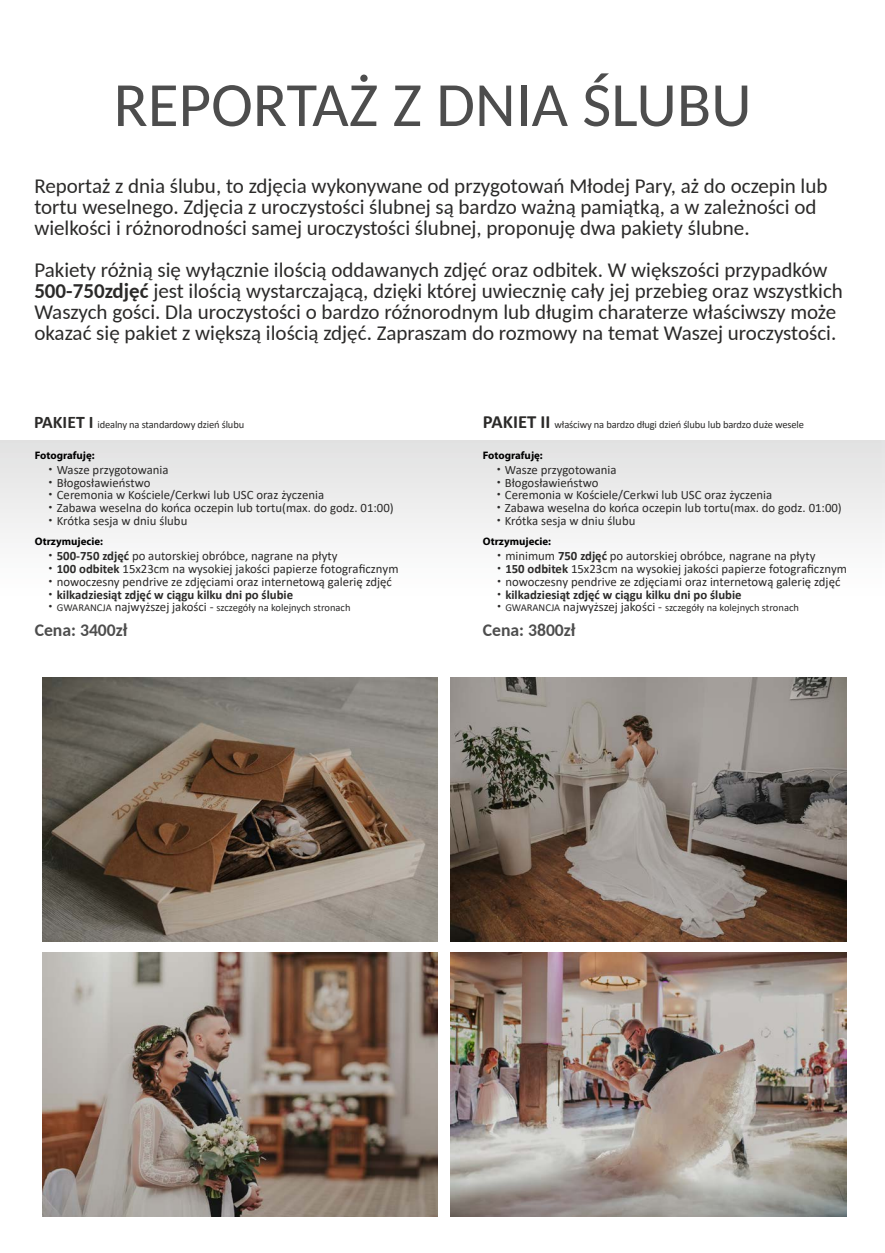
<style>
.page{position:relative;width:885px;height:1253px;background:#fff}
.page>*{position:absolute;margin:0;border:0;box-sizing:border-box;transform-origin:0 0}
.t1{font:63px "Carlito";color:#4d4d4d}
.t2{font:21px/21px "Carlito";color:#2b2a29}
.t3{font:700 17.68px "Carlito";color:#4d4d4d}
.t4{font:12.78px/12.8px "Calibri";color:#2b2a29}
.t5{font:700 10.85px "Myriad Pro";color:#000}
.t6{font:10.5px "Calibri";letter-spacing:-.015em;color:#2b2a29}
.s1{font-weight:700}
.s2{font-weight:700;font-size:17.68px}
.s3{font-family:"Koz Go Pr 6 N"}
.s4{font-weight:700;font-size:18.64px}
.s5{font-family:"Koz Go Pr 6 N";font-size:12.78px}
.s6{font-size:12.78px}
</style>
<div class="page">
<img style="left:451px;top:952px;width:395px;height:263px">
<img style="left:42px;top:952px;width:395px;height:263px">
<img style="left:451px;top:677px;width:395px;height:264px">
<img style="left:42px;top:677px;width:395px;height:263px">
<h1 class="t1" style="left:114px;top:62px;width:639px">REPORTAŻ Z DNIA ŚLUBU</h1>
<p class="t2" style="left:34px;top:175px;width:794px">Reportaż z dnia ślubu, to zdjęcia wykonywane od przygotowań Młodej Pary, aż do oczepin lub tortu weselnego. Zdjęcia z uroczystości ślubnej są bardzo ważną pamiątką, a w zależności od wielkości i różnorodności samej uroczystości ślubnej, proponuję dwa pakiety ślubne.</p>
<p class="t2" style="left:34px;top:259px;width:810px">Pakiety różnią się wyłącznie ilością oddawanych zdjęć oraz odbitek. W większości przypadków <span class="s1">500-750zdjęć</span> jest ilością wystarczającą, dzięki której uwiecznię cały jej przebieg oraz wszystkich Waszych gości. Dla uroczystości o bardzo róźnorodnym lub długim charaterze właściwszy może okazać się pakiet z większą ilością zdjęć. Zapraszam do rozmowy na temat Waszej uroczystości.</p>
<p class="t6" style="left:34px;top:417px;width:212px"><span class="s2">PAKIET I</span> idealny na standardowy dzień ślubu</p>
<p class="t5" style="left:35px;top:449px;width:61px">Fotografuję:</p>
<p class="t4" style="left:44px;top:463px;width:351px"><span class="s3">・</span> Wasze przygotowania<br><span class="s3">・</span> Błogosławieństwo<br><span class="s3">・</span> Ceremonia w Kościele/Cerkwi lub USC oraz życzenia<br><span class="s3">・</span> Zabawa weselna do końca oczepin lub tortu(max. do godz. 01:00)<span class="s3">・</span> Krótka sesja w dniu ślubu</p>
<p class="t5" style="left:35px;top:535px;width:70px">Otrzymujecie:</p>
<p class="t6" style="left:483px;top:417px;width:322px"><span class="s4">PAKIET II</span> właściwy na bardzo długi dzień ślubu lub bardzo duże wesele</p>
<p class="t4" style="left:492px;top:463px;width:351px"><span class="s3">・</span> Wasze przygotowania<br><span class="s3">・</span> Błogosławieństwo<br><span class="s3">・</span> Ceremonia w Kościele/Cerkwi lub USC oraz życzenia<br><span class="s3">・</span> Zabawa weselna do końca oczepin lub tortu(max. do godz. 01:00)<span class="s3">・</span> Krótka sesja w dniu ślubu</p>
<p class="t5" style="left:483px;top:535px;width:70px">Otrzymujecie:</p>
<p class="t5" style="left:483px;top:449px;width:61px">Fotografuję:</p>
<p class="t4" style="left:44px;top:549px;width:356px"><span class="s3">・</span> <span class="s1">500-750 zdjęć</span> po autorskiej obróbce, nagrane na płyty<br><span class="s3">・</span> <span class="s1">100 odbitek</span> 15x23cm na wysokiej jakości papierze fotograficznym<span class="s3">・</span> nowoczesny pendrive ze zdjęciami oraz internetową galerię zdjęć<span class="s3">・</span> <span class="s1">kilkadziesiąt zdjęć w ciągu kilku dni po ślubie</span></p>
<p class="t6" style="left:44px;top:600px;width:308px"><span class="s5">・</span> GWARANCJA <span class="s6">najwyższej jakości -</span> szczegóły na kolejnych stronach</p>
<p class="t4" style="left:493px;top:549px;width:356px"><span class="s3">・</span> minimum <span class="s1">750 zdjęć</span> po autorskiej obróbce, nagrane na płyty<br><span class="s3">・</span> <span class="s1">150 odbitek</span> 15x23cm na wysokiej jakości papierze fotograficznym<span class="s3">・</span> nowoczesny pendrive ze zdjęciami oraz internetową galerię zdjęć<span class="s3">・</span> <span class="s1">kilkadziesiąt zdjęć w ciągu kilku dni po ślubie</span></p>
<p class="t6" style="left:493px;top:600px;width:308px"><span class="s5">・</span> GWARANCJA <span class="s6">najwyższej jakości -</span> szczegóły na kolejnych stronach</p>
<h3 class="t3" style="left:35px;top:618px;width:94px">Cena: 3400zł</h3>
<h3 class="t3" style="left:483px;top:618px;width:94px">Cena: 3800zł</h3>
</div>
